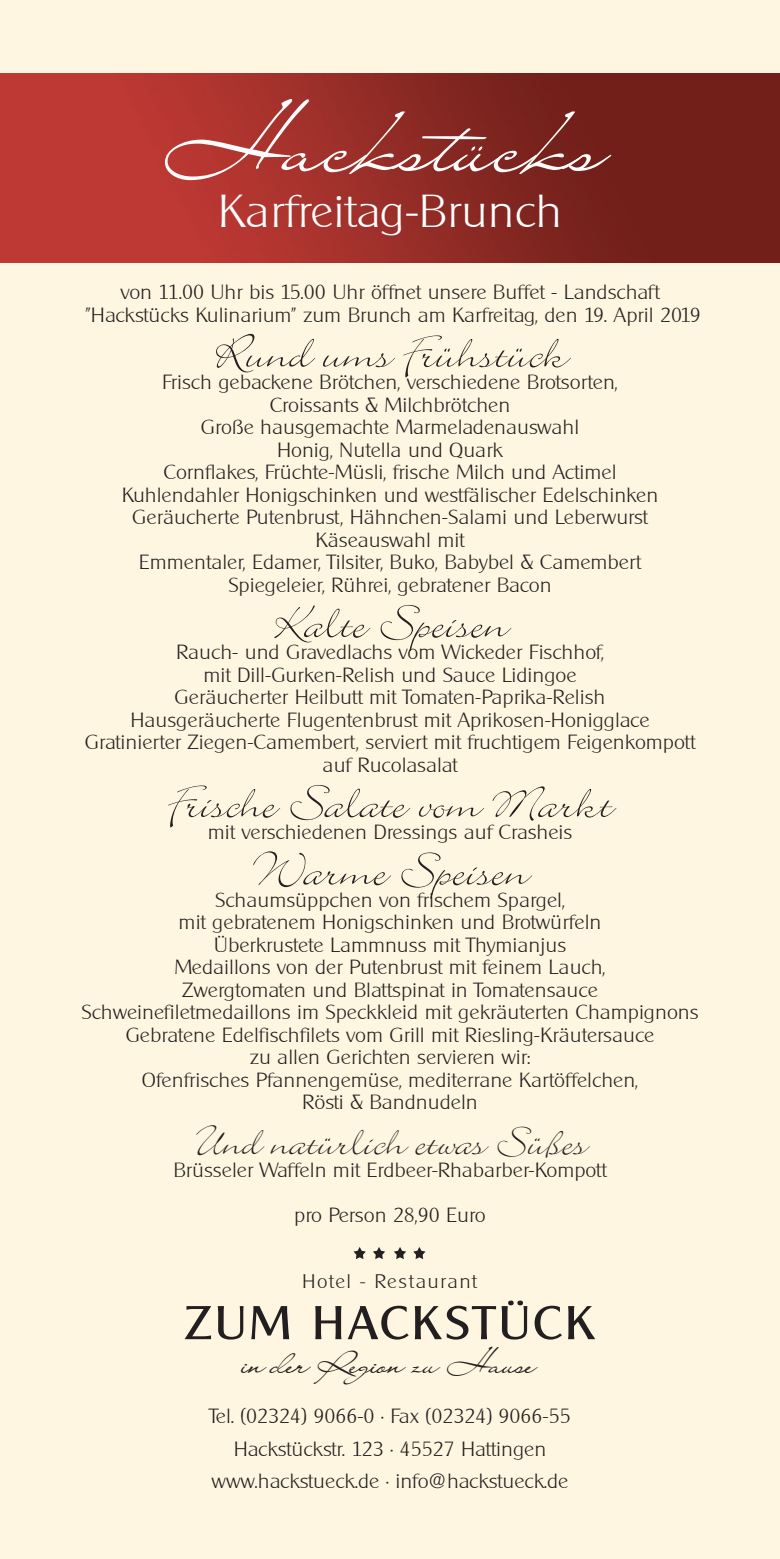
<style>
.page{position:relative;width:780px;height:1559px;background:#fff}
.page>*{position:absolute;margin:0;border:0;box-sizing:border-box;transform-origin:0 0}
.t1{font:89px "Lainie Day SH";color:#fdfdfd;scale:1.1 1}
.t2{font:52.5px "Bickley Script";color:#231f20;scale:1.1 1}
.t3{font:46px "Alexander Becker";letter-spacing:.055em;color:#231f20;scale:1.1 1}
.t4{font:45px "Bickley Script";color:#231f20;scale:1.1 1}
.t5{font:200 45px "Alexander Becker";color:#fff;scale:1.1 1}
.t6{font:32px "Lainie Day SH";color:#231f20;scale:1.1 1}
.t7{font:200 20px/22.5px "Alexander Becker";color:#231f20;text-align:center;scale:1.1 1}
.t8{font:200 19.25px "Alexander Becker";letter-spacing:.065em;color:#231f20;scale:1.1 1}
</style>
<div class="page">
<div style="left:0;top:0;width:779px;height:1559px;background:#fef6e0"></div>
<svg style="left:373px;top:1247px;width:12px;height:12px"></svg>
<svg style="left:353px;top:1247px;width:13px;height:12px"></svg>
<svg style="left:413px;top:1247px;width:12px;height:12px"></svg>
<svg style="left:394px;top:1247px;width:12px;height:12px"></svg>
<img style="left:0;top:74px;width:779px;height:188px">
<svg style="left:471px;top:146px;width:11px;height:5px"></svg>
<h1 class="t1" style="left:164px;top:92px;width:117px">H</h1>
<h3 class="t5" style="left:218px;top:183px;width:314px">Karfreitag-Brunch</h3>
<h1 class="t1" style="left:291px;top:86px;width:288px">ackstucks</h1>
<p class="t7" style="left:86px;top:281px;width:560px">von 11.00 Uhr bis 15.00 Uhr öffnet unsere Buffet - Landschaft "Hackstücks Kulinarium" zum Brunch am Karfreitag, den 19. April 2019</p>
<h2 class="t2" style="left:213px;top:327px;width:323px">Rund ums Frühstück</h2>
<p class="t7" style="left:122px;top:371px;width:489px">Frisch gebackene Brötchen, verschiedene Brotsorten, Croissants &amp; Milchbrötchen<br>Große hausgemachte Marmeladenauswahl<br>Honig, Nutella und Quark<br>Cornflakes, Früchte-Müsli, frische Milch und Actimel Kuhlendahler Honigschinken und westfälischer Edelschinken Geräucherte Putenbrust, Hähnchen-Salami und Leberwurst Käseauswahl mit<br>Emmentaler, Edamer, Tilsiter, Buko, Babybel &amp; Camembert Spiegeleier, Rührei, gebratener Bacon</p>
<h2 class="t2" style="left:272px;top:597px;width:215px">Kalte Speisen</h2>
<p class="t7" style="left:85px;top:641px;width:556px">Rauch- und Gravedlachs vom Wickeder Fischhof,<br>mit Dill-Gurken-Relish und Sauce Lidingoe<br>Geräucherter Heilbutt mit Tomaten-Paprika-Relish<br>Hausgeräucherte Flugentenbrust mit Aprikosen-Honigglace Gratinierter Ziegen-Camembert, serviert mit fruchtigem Feigenkompott auf Rucolasalat</p>
<h2 class="t2" style="left:167px;top:777px;width:406px">Frische Salate vom Markt</h2>
<p class="t7" style="left:208px;top:821px;width:333px">mit verschiedenen Dressings auf Crasheis</p>
<h2 class="t2" style="left:251px;top:845px;width:253px">Warme Speisen</h2>
<p class="t7" style="left:81px;top:888px;width:562px">Schaumsüppchen von frischem Spargel,<br>mit gebratenem Honigschinken und Brotwürfeln<br>Überkrustete Lammnuss mit Thymianjus<br>Medaillons von der Putenbrust mit feinem Lauch,<br>Zwergtomaten und Blattspinat in Tomatensauce Schweinefiletmedaillons im Speckkleid mit gekräuterten Champignons Gebratene Edelfischfilets vom Grill mit Riesling-Kräutersauce<br>zu allen Gerichten servieren wir:<br>Ofenfrisches Pfannengemüse, mediterrane Kartöffelchen,<br>Rösti &amp; Bandnudeln</p>
<h3 class="t4" style="left:193px;top:1120px;width:359px">Und natürlich etwas Süßes</h3>
<p class="t7" style="left:173px;top:1158px;width:395px">Brüsseler Waffeln mit Erdbeer-Rhabarber-Kompott</p>
<p class="t7" style="left:294px;top:1203px;width:175px">pro Person 28,90 Euro</p>
<p class="t8" style="left:302px;top:1270px;width:160px">Hotel - Restaurant</p>
<h3 class="t3" style="left:185px;top:1295px;width:374px">ZUM HACKSTÜCK</h3>
<h3 class="t6" style="left:243px;top:1342px;width:268px">in der Region zu Hause</h3>
<p class="t7" style="left:209px;top:1400px;width:330px;line-height:32.5px">Tel. (02324) 9066-0 • Fax (02324) 9066-55<br>Hackstückstr. 123 • 45527 Hattingen www.hackstueck.de • info@hackstueck.de</p>
</div>
